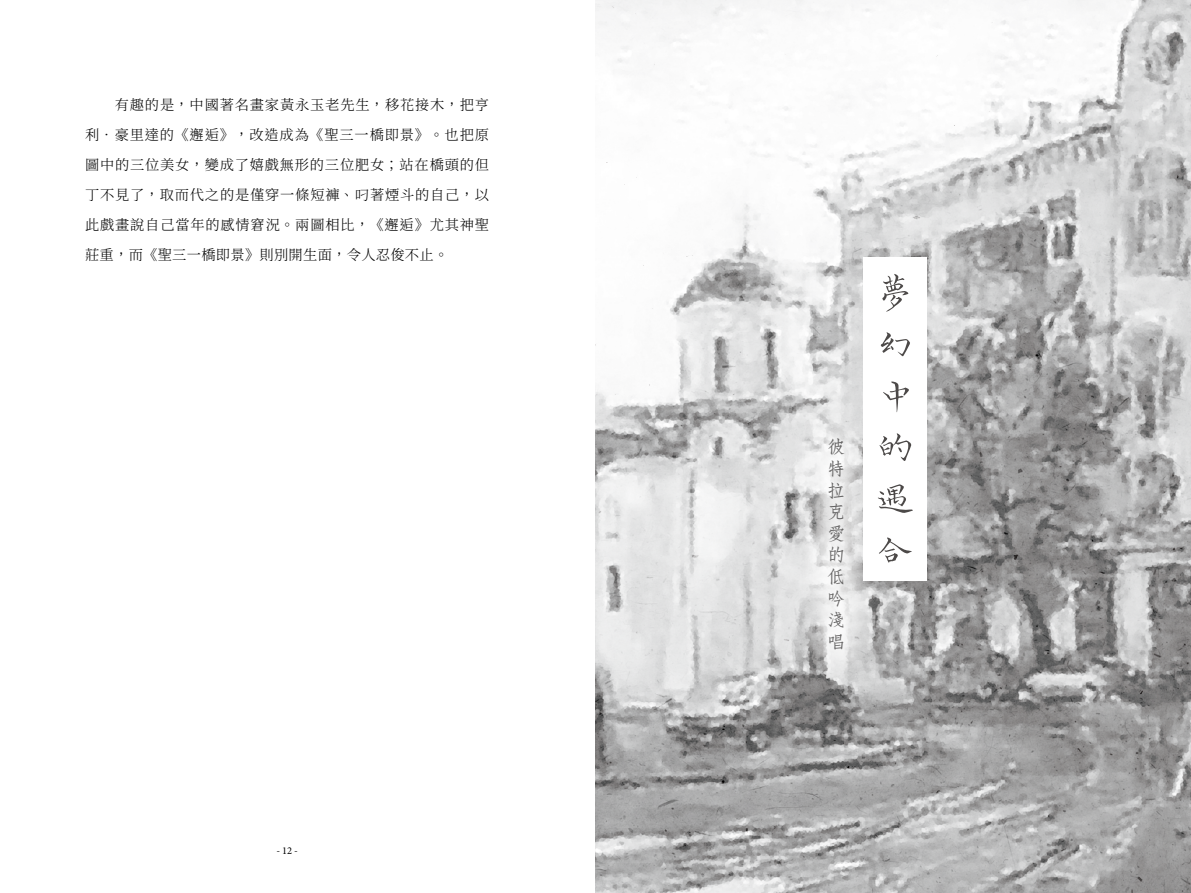
<style>
.page{position:relative;width:1191px;height:893px;background:#fff}
.page>*{position:absolute;margin:0;border:0;box-sizing:border-box;transform-origin:0 0}
.t1{font:52.5px/51.4px "Hanyi Senty Floral Calligraphy";color:#4c4948;text-align:justify}
.t2{font:18px/21.6px "DF Fang Song W6 HKP BF";color:#656464;text-align:justify}
.t3{font:300 14.25px/30px "Noto Serif CJ Ktc";letter-spacing:.055em;color:#000;text-align:justify}
.t4{font:10.5px "Minion Pro";color:#000}
</style>
<div class="page">
<img style="left:595px;top:0;width:596px;height:893px">
<div style="left:863px;top:257px;width:64px;height:323px;background:#fff"></div>
<svg style="left:793px;top:403px;width:87px;height:282px"></svg>
<p class="t3" style="left:85px;top:90px;width:405px;text-indent:30px">有趣的是，中國著名畫家黃永玉老先生，移花接木，把亨利．豪里達的《邂逅》，改造成為《聖三一橋即景》。也把原圖中的三位美女，變成了嬉戲無形的三位肥女；站在橋頭的但丁不見了，取而代之的是僅穿一條短褲、叼著煙斗的自己，以此戲畫說自己當年的感情窘況。兩圖相比，《邂逅》尤其神聖莊重，而《聖三一橋即景》則別開生面，令人忍俊不止。</p>
<p class="t4" style="left:276px;top:843px;width:23px">- 12 -</p>
<p class="t2" style="left:827px;top:437px;width:19px">彼特拉克愛的低吟淺唱</p>
<h1 class="t1" style="left:876px;top:270px;width:38px">夢幻中的遇合</h1>
</div>
